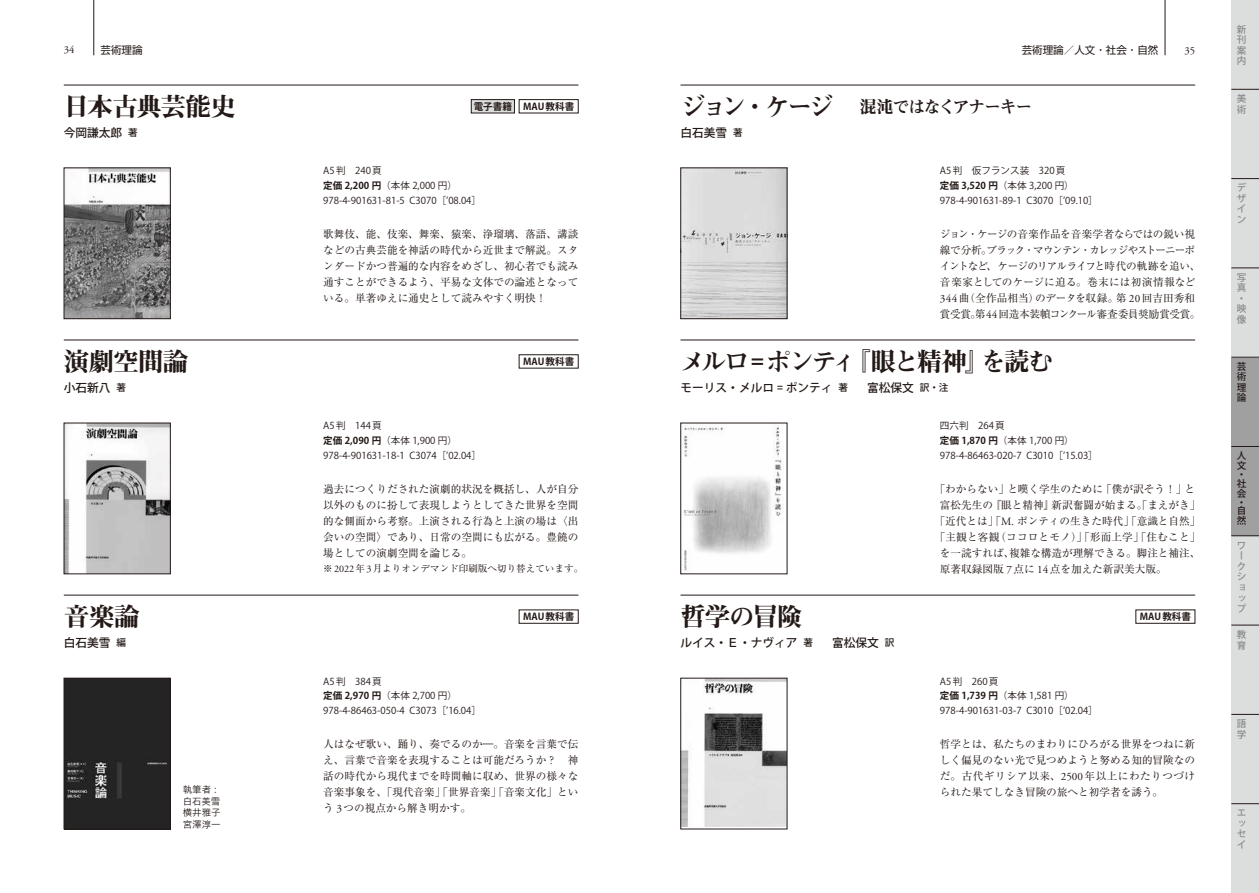
<style>
.page{position:relative;width:1259px;height:893px;background:#fff}
.page>*{position:absolute;margin:0;border:0;box-sizing:border-box;transform-origin:0 0}
.t1{font:25.5px "Midashi Min Pro MA31";letter-spacing:-.055em;color:#231916}
.t2{font:25.5px "Midashi Min Pro MA31";letter-spacing:-.09em;color:#231916}
.t3{font:16.95px "Midashi Min Pro MA31";letter-spacing:-.085em;color:#231916}
.t4{font:500 11.7px "Koz Go Pro";color:#231916}
.t5{font:10.65px/15.9px "Ryumin Pro";color:#231916;text-align:justify}
.t6{font:10.65px/15.9px "Ryumin Pro";letter-spacing:-.035em;color:#231916}
.t7{font:10.65px "Adobe Garamond Pro";color:#231916}
.t8{font:10.5px "Shin Go Pro";color:#231916}
.t9{font:9.6px/14.9px "Koz Go Pro";color:#231916}
.t10{font:500 9.6px/10.5px "Koz Go Pro";color:#898989}
.t11{font:9.6px "Ryumin Pro";color:#231916}
.t12{font:700 9.6px "Koz Go Pro";color:#231916}
.t13{font:9.6px/11.7px "Koburina Go Std W3";letter-spacing:-.015em;color:#231916}
.t14{font:500 9.6px/10.5px "Koz Go Pro";color:#231916}
.s1{font-size:9.6px}
.s2{font-weight:700}
.s3{font-family:"Adobe Garamond Pro";font-size:10.05px}
.s4{font-family:"Adobe Garamond Pro";font-size:11.1px}
.s5{font-size:25.5px}
</style>
<div class="page">
<hr style="left:64px;top:85px;width:514px;height:1px;background:#231916">
<hr style="left:680px;top:85px;width:515px;height:1px;background:#231916">
<hr style="left:64px;top:340px;width:514px;height:1px;background:#231916">
<hr style="left:680px;top:340px;width:515px;height:1px;background:#231916">
<hr style="left:64px;top:595px;width:514px;height:1px;background:#231916">
<hr style="left:680px;top:595px;width:515px;height:1px;background:#231916">
<hr style="left:94px;top:0;width:1px;height:55px;background:#231916">
<hr style="left:1164px;top:0;width:1px;height:55px;background:#231916">
<div style="left:1231px;top:357px;width:28px;height:89px;background:#a0a0a1"></div>
<div style="left:1231px;top:446px;width:28px;height:90px;background:#a0a0a1"></div>
<div style="left:1231px;top:90px;width:28px;height:89px;background:#dcdddd"></div>
<div style="left:1231px;top:0;width:28px;height:90px;background:#dcdddd"></div>
<div style="left:1231px;top:179px;width:28px;height:89px;background:#dcdddd"></div>
<div style="left:1231px;top:268px;width:28px;height:89px;background:#dcdddd"></div>
<div style="left:1231px;top:536px;width:28px;height:89px;background:#dcdddd"></div>
<div style="left:1231px;top:625px;width:28px;height:89px;background:#dcdddd"></div>
<div style="left:1231px;top:714px;width:28px;height:90px;background:#dcdddd"></div>
<div style="left:1231px;top:804px;width:28px;height:89px;background:#dcdddd"></div>
<svg style="left:1231px;top:268px;width:28px;height:1px"></svg>
<svg style="left:1231px;top:357px;width:28px;height:1px"></svg>
<svg style="left:1231px;top:446px;width:28px;height:1px"></svg>
<svg style="left:1231px;top:535px;width:28px;height:1px"></svg>
<svg style="left:1231px;top:625px;width:28px;height:1px"></svg>
<svg style="left:1231px;top:714px;width:28px;height:1px"></svg>
<svg style="left:1231px;top:803px;width:28px;height:1px"></svg>
<svg style="left:1231px;top:178px;width:28px;height:1px"></svg>
<svg style="left:1231px;top:89px;width:28px;height:1px"></svg>
<img style="left:682px;top:170px;width:103px;height:147px">
<div style="left:680px;top:168px;width:107px;height:151px;border:1px solid #231916"></div>
<img style="left:66px;top:170px;width:103px;height:147px">
<div style="left:64px;top:168px;width:107px;height:151px;border:1px solid #231916"></div>
<div style="left:471px;top:100px;width:43px;height:13px;background:#dcdddd"></div>
<div style="left:471px;top:99px;width:43px;height:14px;border:1px solid #231916"></div>
<div style="left:519px;top:99px;width:59px;height:14px;border:1px solid #231916"></div>
<img style="left:66px;top:425px;width:103px;height:147px">
<div style="left:64px;top:423px;width:107px;height:151px;border:1px solid #231916"></div>
<div style="left:66px;top:680px;width:103px;height:147px;background:#242424"></div>
<div style="left:64px;top:678px;width:107px;height:151px;border:1px solid #231916"></div>
<img style="left:683px;top:426px;width:99px;height:145px">
<div style="left:680px;top:423px;width:107px;height:151px;border:1px solid #231916"></div>
<img style="left:682px;top:680px;width:103px;height:147px">
<div style="left:680px;top:678px;width:107px;height:151px;border:1px solid #231916"></div>
<p class="t7" style="left:64px;top:43px;width:12px">34</p>
<p class="t8" style="left:101px;top:41px;width:43px">芸術理論</p>
<p class="t7" style="left:1184px;top:44px;width:12px">35</p>
<p class="t8" style="left:1021px;top:41px;width:138px">芸術理論／人文・社会・自然</p>
<h1 class="t1" style="left:64px;top:87px;width:174px">日本古典芸能史</h1>
<p class="t4" style="left:64px;top:125px;width:75px">今岡謙太郎 <span class="s1">著</span></p>
<h1 class="t1" style="left:64px;top:342px;width:126px">演劇空間論</h1>
<p class="t4" style="left:64px;top:380px;width:64px">小石新八 <span class="s1">著</span></p>
<h1 class="t1" style="left:64px;top:597px;width:77px">音楽論</h1>
<p class="t4" style="left:64px;top:635px;width:64px">白石美雪 <span class="s1">編</span></p>
<p class="t13" style="left:183px;top:783px;width:40px">執筆者 :白石美雪横井雅子宮澤淳一</p>
<p class="t12" style="left:474px;top:100px;width:102px">電子書籍 MAU 教科書</p>
<p class="t9" style="left:323px;top:164px;width:159px">A5 判　240 頁<br><span class="s2">定価 2,200 円</span>（本体 2,000 円）<br>978-4-901631-81-5 C3070［’08.04］</p>
<p class="t5" style="left:323px;top:225px;width:257px">歌舞伎、能、伎楽、舞楽、猿楽、浄瑠璃、落語、講談などの古典芸能を神話の時代から近世まで解説。スタンダードかつ普遍的な内容をめざし、初心者でも読み通すことができるよう、平易な文体での論述となっている。単著ゆえに通史として読みやすく明快！</p>
<p class="t12" style="left:523px;top:355px;width:53px">MAU 教科書</p>
<p class="t9" style="left:323px;top:419px;width:159px">A5 判　144 頁<br><span class="s2">定価 2,090 円</span>（本体 1,900 円）<br>978-4-901631-18-1 C3074［’02.04］</p>
<p class="t5" style="left:323px;top:480px;width:257px">過去につくりだされた演劇的状況を概括し、人が自分以外のものに扮して表現しようとしてきた世界を空間的な側面から考察。上演される行為と上演の場は〈出会いの空間〉であり、日常の空間にも広がる。豊饒の場としての演劇空間を論じる。</p>
<p class="t11" style="left:323px;top:561px;width:261px">※<span class="s3">2022</span>年<span class="s3">3</span>月よりオンデマンド印刷版へ切り替えています。</p>
<p class="t12" style="left:523px;top:610px;width:53px">MAU 教科書</p>
<p class="t9" style="left:323px;top:674px;width:159px">A5 判　384 頁<br><span class="s2">定価 2,970 円</span>（本体 2,700 円）<br>978-4-86463-050-4 C3073［’16.04］</p>
<p class="t5" style="left:323px;top:735px;width:257px">人はなぜ歌い、踊り、奏でるのか―。音楽を言葉で伝え、言葉で音楽を表現することは可能だろうか？　神話の時代から現代までを時間軸に収め、世界の様々な音楽事象を、「現代音楽」「世界音楽」「音楽文化」という <span class="s4">3</span>つの視点から解き明かす。</p>
<h2 class="t3" style="left:680px;top:93px;width:353px"><span class="s5">ジョン・ケージ　</span>混沌ではなくアナーキー</h2>
<p class="t4" style="left:680px;top:125px;width:64px">白石美雪 <span class="s1">著</span></p>
<p class="t9" style="left:940px;top:164px;width:159px">A5 判　仮フランス装　320 頁<br><span class="s2">定価 3,520 円</span>（本体 3,200 円）<br>978-4-901631-89-1 C3070［’09.10］</p>
<p class="t6" style="left:940px;top:225px;width:262px">ジョン・ケージの音楽作品を音楽学者ならではの鋭い視線で分析。ブラック・マウンテン・カレッジやストーニーポイントなど、ケージのリアルライフと時代の軌跡を追い、音楽家としてのケージに迫る。巻末には初演情報など<br><span class="s4">344</span>曲（全作品相当）のデータを収録。第 <span class="s4">20</span>回吉田秀和賞受賞。第<span class="s4">44</span>回造本装幀コンクール審査委員奨励賞受賞。</p>
<h1 class="t2" style="left:680px;top:342px;width:375px">メルロ= ポンティ『眼と精神』を読む</h1>
<p class="t4" style="left:680px;top:380px;width:269px">モーリス・メルロ = ポンティ <span class="s1">著　　</span>富松保文 <span class="s1">訳・注</span></p>
<p class="t9" style="left:940px;top:419px;width:159px">四六判　264 頁<br><span class="s2">定価 1,870 円</span>（本体 1,700 円）<br>978-4-86463-020-7 C3010［’15.03］</p>
<p class="t5" style="left:934px;top:480px;width:262px">「わからない」と嘆く学生のために「僕が訳そう！」と</p>
<p class="t5" style="left:940px;top:496px;width:262px">富松先生の『眼と精神』新訳奮闘が始まる。「まえがき」</p>
<p class="t5" style="left:934px;top:512px;width:267px">「近代とは」「<span class="s4">M.</span> ポンティの生きた時代」「意識と自然」</p>
<p class="t5" style="left:934px;top:528px;width:267px">「主観と客観（ココロとモノ）」「形而上学」「住むこと」</p>
<p class="t5" style="left:940px;top:544px;width:262px">を一読すれば、複雑な構造が理解できる。脚注と補注、</p>
<p class="t5" style="left:940px;top:560px;width:228px">原著収録図版 <span class="s4">7</span>点に <span class="s4">14</span>点を加えた新訳美大版。</p>
<h1 class="t1" style="left:680px;top:597px;width:123px">哲学の冒険</h1>
<p class="t4" style="left:680px;top:635px;width:215px">ルイス・Ｅ・ナヴィア <span class="s1">著　　</span>富松保文 <span class="s1">訳</span></p>
<p class="t12" style="left:1139px;top:610px;width:53px">MAU 教科書</p>
<p class="t9" style="left:940px;top:674px;width:159px">A5 判　260 頁<br><span class="s2">定価 1,739 円</span>（本体 1,581 円）<br>978-4-901631-03-7 C3010［’02.04］</p>
<p class="t5" style="left:940px;top:735px;width:257px">哲学とは、私たちのまわりにひろがる世界をつねに新しく偏見のない光で見つめようと努める知的冒険なのだ。古代ギリシア以来、<span class="s4">2500</span>年以上にわたりつづけられた果てしなき冒険の旅へと初学者を誘う。</p>
<p class="t10" style="left:1236px;top:24px;width:11px;text-align:justify">新刊案内</p>
<p class="t10" style="left:1236px;top:94px;width:11px">美術</p>
<p class="t10" style="left:1236px;top:183px;width:11px;text-align:justify">デザイン</p>
<p class="t10" style="left:1236px;top:272px;width:11px">写真・映像</p>
<p class="t14" style="left:1236px;top:362px;width:11px;text-align:justify">芸術理論</p>
<p class="t14" style="left:1236px;top:451px;width:11px">人文</p>
<p class="t14" style="left:1236px;top:471px;width:11px;line-height:8.6px">・社</p>
<p class="t14" style="left:1236px;top:490px;width:11px;line-height:8.6px">会・自</p>
<p class="t14" style="left:1236px;top:516px;width:11px">然</p>
<p class="t10" style="left:1236px;top:541px;width:11px">ワークショップ</p>
<p class="t10" style="left:1236px;top:630px;width:11px">教育</p>
<p class="t10" style="left:1236px;top:719px;width:11px">語学</p>
<p class="t10" style="left:1236px;top:808px;width:10px;text-align:justify">エッセイ</p>
</div>
